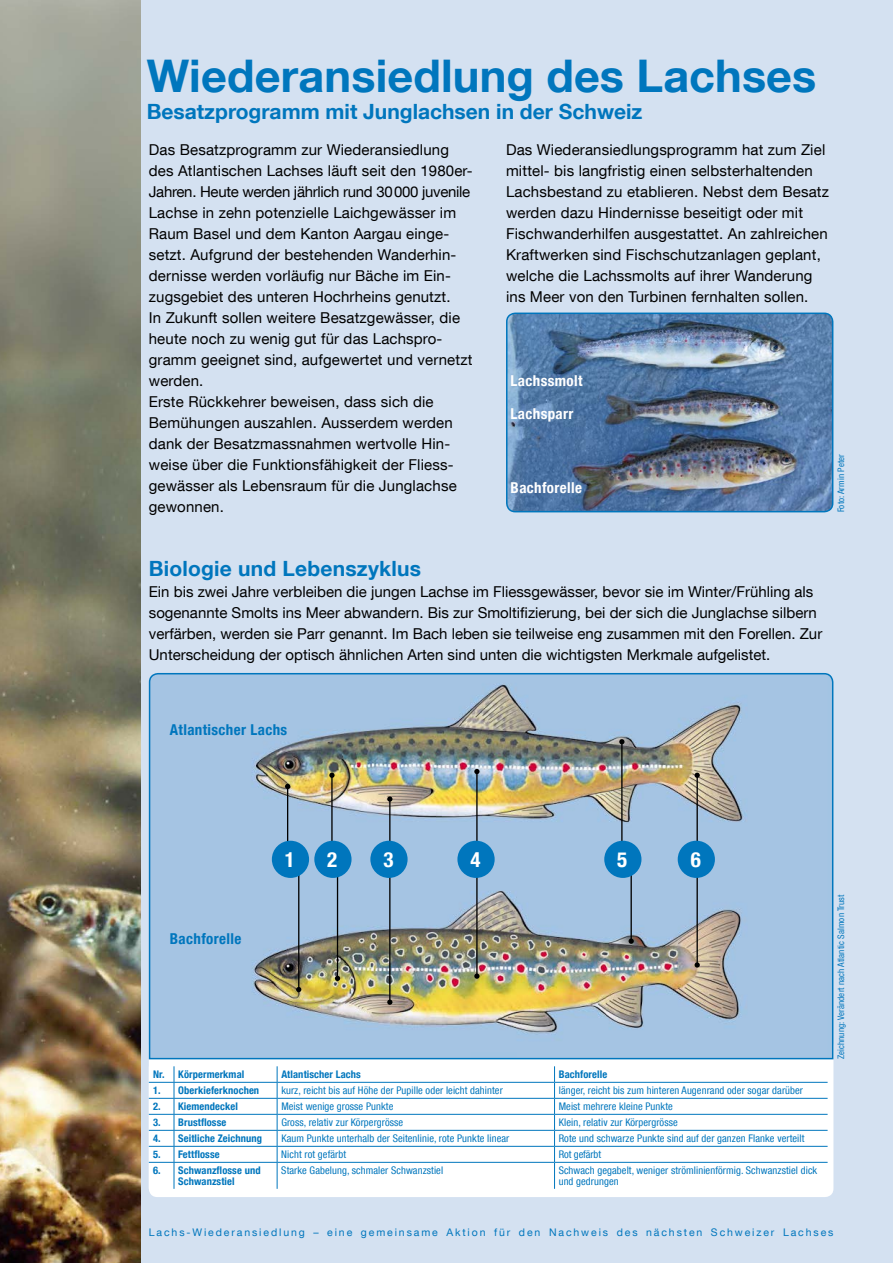
<style>
.page{position:relative;width:893px;height:1263px;background:#d4e1f1}
.page>*{position:absolute;margin:0;border:0;box-sizing:border-box;transform-origin:0 0}
.t1{font:700 45px "Helvetica Neue LT Com";letter-spacing:.005em;color:#0076bd}
.t2{font:700 21px "Helvetica Neue LT Com";color:#0076bd}
.t3{font:700 condensed 21px "Helvetica Neue LT Com";color:#fff}
.t4{font:15px/21px "Helvetica Neue LT Com";letter-spacing:.01em;color:#000}
.t5{font:700 condensed 15px "Helvetica Neue LT Com";letter-spacing:.025em;color:#fff}
.t6{font:700 condensed 15px "Helvetica Neue LT Com";letter-spacing:.025em;color:#0076bd}
.t7{font:condensed 10.5px/10.5px "Helvetica Neue LT Com";letter-spacing:.01em;color:#0076bd}
.t8{font:700 condensed 10.5px/10.5px "Helvetica Neue LT Com";letter-spacing:.01em;color:#0076bd;text-align:center}
.t9{font:10.5px "Helvetica Neue LT Com";letter-spacing:.18em;color:#0076bd}
.t10{font:condensed 9px "Helvetica Neue LT Com";letter-spacing:.01em;color:#0076bd}
</style>
<div class="page">
<img style="left:507px;top:313px;width:326px;height:199px">
<div style="left:506px;top:313px;width:327px;height:199px;border:2px solid #0076bd;border-radius:9px"></div>
<div style="left:149px;top:1037px;width:684px;height:160px;background:#fff;border-radius:9px"></div>
<img style="left:148px;top:673px;width:686px;height:387px">
<hr style="left:287px;top:786px;width:1px;height:62px;background:#000">
<svg style="left:285px;top:784px;width:5px;height:5px"></svg>
<hr style="left:298px;top:872px;width:1px;height:117px;background:#000">
<svg style="left:296px;top:987px;width:5px;height:5px"></svg>
<div style="left:272px;top:841px;width:37px;height:37px;background:#0076bd;border-radius:50%"></div>
<hr style="left:621px;top:742px;width:1px;height:106px;background:#000">
<svg style="left:619px;top:739px;width:5px;height:5px"></svg>
<hr style="left:630px;top:872px;width:2px;height:69px;background:#000">
<svg style="left:629px;top:938px;width:5px;height:6px"></svg>
<div style="left:604px;top:841px;width:37px;height:37px;background:#0076bd;border-radius:50%"></div>
<hr style="left:331px;top:775px;width:2px;height:73px;background:#000">
<svg style="left:329px;top:773px;width:6px;height:5px"></svg>
<hr style="left:337px;top:872px;width:1px;height:106px;background:#000">
<svg style="left:335px;top:976px;width:5px;height:5px"></svg>
<div style="left:314px;top:841px;width:38px;height:37px;background:#0076bd;border-radius:50%"></div>
<hr style="left:389px;top:799px;width:1px;height:49px;background:#000">
<svg style="left:387px;top:796px;width:5px;height:6px"></svg>
<hr style="left:389px;top:872px;width:1px;height:130px;background:#000">
<svg style="left:387px;top:999px;width:5px;height:6px"></svg>
<div style="left:370px;top:841px;width:38px;height:37px;background:#0076bd;border-radius:50%"></div>
<hr style="left:696px;top:775px;width:2px;height:73px;background:#000">
<svg style="left:695px;top:773px;width:5px;height:5px"></svg>
<hr style="left:696px;top:872px;width:2px;height:93px;background:#000">
<svg style="left:695px;top:962px;width:5px;height:5px"></svg>
<div style="left:678px;top:841px;width:37px;height:37px;background:#0076bd;border-radius:50%"></div>
<hr style="left:476px;top:771px;width:2px;height:77px;background:#000">
<svg style="left:474px;top:769px;width:6px;height:5px"></svg>
<hr style="left:476px;top:872px;width:2px;height:104px;background:#000">
<svg style="left:474px;top:973px;width:6px;height:6px"></svg>
<div style="left:457px;top:841px;width:38px;height:37px;background:#0076bd;border-radius:50%"></div>
<svg style="left:175px;top:1066px;width:653px;height:123px"></svg>
<hr style="left:174px;top:1082px;width:103px;height:1px;background:#0076bd">
<hr style="left:277px;top:1082px;width:277px;height:1px;background:#0076bd">
<hr style="left:554px;top:1082px;width:274px;height:1px;background:#0076bd">
<hr style="left:174px;top:1098px;width:103px;height:1px;background:#0076bd">
<hr style="left:277px;top:1098px;width:277px;height:1px;background:#0076bd">
<hr style="left:554px;top:1098px;width:274px;height:1px;background:#0076bd">
<hr style="left:174px;top:1114px;width:103px;height:1px;background:#0076bd">
<hr style="left:277px;top:1114px;width:277px;height:1px;background:#0076bd">
<hr style="left:554px;top:1114px;width:274px;height:1px;background:#0076bd">
<hr style="left:174px;top:1130px;width:103px;height:1px;background:#0076bd">
<hr style="left:277px;top:1130px;width:277px;height:1px;background:#0076bd">
<hr style="left:554px;top:1130px;width:274px;height:1px;background:#0076bd">
<hr style="left:174px;top:1146px;width:103px;height:1px;background:#0076bd">
<hr style="left:277px;top:1146px;width:277px;height:1px;background:#0076bd">
<hr style="left:277px;top:1162px;width:277px;height:1px;background:#0076bd">
<hr style="left:554px;top:1146px;width:274px;height:1px;background:#0076bd">
<svg style="left:554px;top:1066px;width:1px;height:123px"></svg>
<hr style="left:554px;top:1162px;width:274px;height:1px;background:#0076bd">
<hr style="left:174px;top:1162px;width:103px;height:1px;background:#0076bd">
<svg style="left:277px;top:1066px;width:1px;height:123px"></svg>
<svg style="left:149px;top:1066px;width:26px;height:123px"></svg>
<img style="left:0;top:0;width:140px;height:1263px">
<h1 class="t1" style="left:147px;top:47px;width:671px">Wiederansiedlung des Lachses</h1>
<h2 class="t2" style="left:147px;top:98px;width:497px">Besatzprogramm mit Junglachsen in der Schweiz</h2>
<p class="t4" style="left:149px;top:139px;width:325px">Das Besatzprogramm zur Wiederansiedlung des Atlantischen Lachses läuft seit den 1980er-Jahren. Heute werden jährlich rund 30000 juvenile Lachse in zehn potenzielle Laichgewässer im Raum Basel und dem Kanton Aargau einge&shy;setzt. Aufgrund der bestehenden Wanderhin&shy;dernisse werden vorläufig nur Bäche im Ein&shy;zugsgebiet des unteren Hochrheins genutzt.<br>In Zukunft sollen weitere Besatzgewässer, die heute noch zu wenig gut für das Lachspro&shy;gramm geeignet sind, aufgewertet und vernetzt werden.<br>Erste Rückkehrer beweisen, dass sich die Bemühungen auszahlen. Ausserdem werden dank der Besatzmassnahmen wertvolle Hin&shy;weise über die Funktionsfähigkeit der Fliess&shy;gewässer als Lebensraum für die Junglachse gewonnen.</p>
<p class="t4" style="left:506px;top:139px;width:324px">Das Wiederansiedlungsprogramm hat zum Ziel mittel- bis langfristig einen selbsterhaltenden Lachsbestand zu etablieren. Nebst dem Besatz werden dazu Hindernisse beseitigt oder mit Fischwanderhilfen ausgestattet. An zahlreichen Kraftwerken sind Fischschutzanlagen geplant, welche die Lachssmolts auf ihrer Wanderung ins Meer von den Turbinen fernhalten sollen.</p>
<p class="t5" style="left:511px;top:372px;width:73px">Lachssmolt</p>
<p class="t5" style="left:511px;top:405px;width:64px">Lachsparr</p>
<p class="t5" style="left:511px;top:478px;width:73px">Bachforelle</p>
<p class="t10" style="left:836px;top:512px;width:60px;rotate:-90deg">Foto: Armin Peter</p>
<h2 class="t2" style="left:149px;top:556px;width:274px">Biologie und Lebenszyklus</h2>
<p class="t4" style="left:149px;top:581px;width:675px">Ein bis zwei Jahre verbleiben die jungen Lachse im Fliessgewässer, bevor sie im Winter/Frühling als sogenannte Smolts ins Meer abwandern. Bis zur Smoltifizierung, bei der sich die Junglachse silbern verfärben, werden sie Parr genannt. Im Bach leben sie teilweise eng zusammen mit den Forellen. Zur Unterscheidung der optisch ähnlichen Arten sind unten die wichtigsten Merkmale aufgelistet.</p>
<p class="t6" style="left:170px;top:720px;width:119px">Atlantischer Lachs</p>
<p class="t6" style="left:170px;top:929px;width:73px">Bachforelle</p>
<h2 class="t3" style="left:285px;top:847px;width:12px">1</h2>
<h2 class="t3" style="left:327px;top:847px;width:12px">2</h2>
<h2 class="t3" style="left:383px;top:847px;width:12px">3</h2>
<h2 class="t3" style="left:470px;top:847px;width:12px">4</h2>
<h2 class="t3" style="left:617px;top:847px;width:12px">5</h2>
<h2 class="t3" style="left:691px;top:847px;width:12px">6</h2>
<p class="t8" style="left:153px;top:1069px;width:93px">Nr. Körpermerkmal</p>
<p class="t8" style="left:281px;top:1069px;width:81px">Atlantischer Lachs</p>
<p class="t8" style="left:559px;top:1069px;width:50px">Bachforelle</p>
<p class="t8" style="left:153px;top:1085px;width:108px">1. Oberkieferknochen</p>
<p class="t7" style="left:281px;top:1085px;width:223px">kurz, reicht bis auf Höhe der Pupille oder leicht dahinter</p>
<p class="t7" style="left:559px;top:1085px;width:246px">länger, reicht bis zum hinteren Augenrand oder sogar darüber</p>
<p class="t8" style="left:153px;top:1101px;width:87px">2. Kiemendeckel</p>
<p class="t7" style="left:281px;top:1101px;width:114px">Meist wenige grosse Punkte</p>
<p class="t7" style="left:559px;top:1101px;width:116px">Meist mehrere kleine Punkte</p>
<p class="t8" style="left:153px;top:1117px;width:75px">3. Brustflosse</p>
<p class="t7" style="left:281px;top:1117px;width:123px">Gross, relativ zur Körpergrösse</p>
<p class="t7" style="left:559px;top:1117px;width:121px">Klein, relativ zur Körpergrösse</p>
<p class="t8" style="left:153px;top:1133px;width:111px">4. Seitliche Zeichnung</p>
<p class="t7" style="left:281px;top:1133px;width:229px">Kaum Punkte unterhalb der Seitenlinie, rote Punkte linear</p>
<p class="t7" style="left:559px;top:1133px;width:247px">Rote und schwarze Punkte sind auf der ganzen Flanke verteilt</p>
<p class="t8" style="left:153px;top:1149px;width:68px">5. Fettflosse</p>
<p class="t7" style="left:281px;top:1149px;width:66px">Nicht rot gefärbt</p>
<p class="t7" style="left:559px;top:1149px;width:44px">Rot gefärbt</p>
<p class="t8" style="left:153px;top:1165px;width:109px">6. Schwanzflosse und<br>Schwanzstiel</p>
<p class="t7" style="left:281px;top:1165px;width:163px">Starke Gabelung, schmaler Schwanzstiel</p>
<p class="t7" style="left:559px;top:1165px;width:260px">Schwach gegabelt, weniger strömlinienförmig. Schwanzstiel dick und gedrungen</p>
<p class="t10" style="left:836px;top:1059px;width:166px;rotate:-90deg">Zeichnung: Verändert nach Atlantic Salmon Trust</p>
<p class="t9" style="left:149px;top:1226px;width:686px">Lachs-Wiederansiedlung – eine gemeinsame Aktion für den Nachweis des nächsten Schweizer Lachses</p>
</div>
